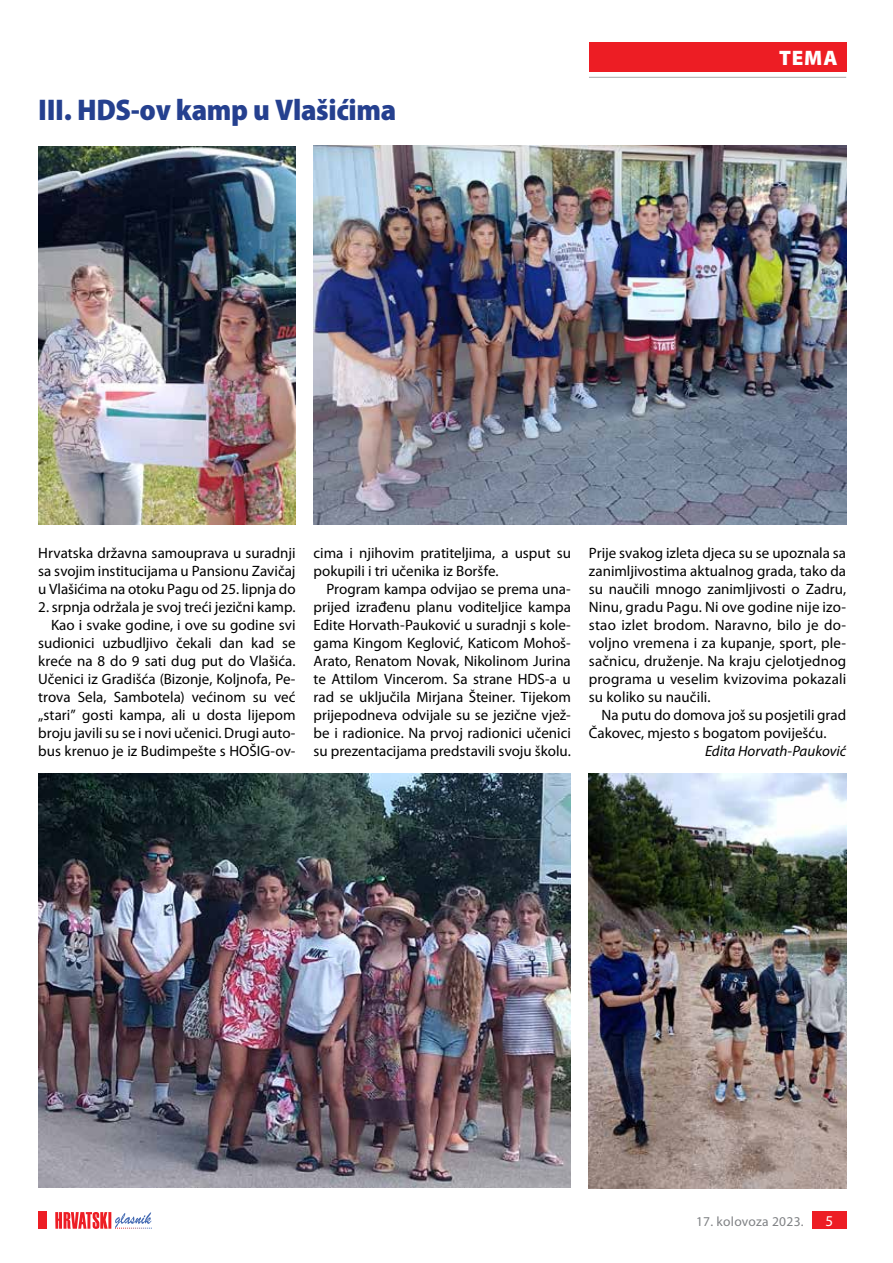
<style>
.page{position:relative;width:893px;height:1263px;background:#fff}
.page>*{position:absolute;margin:0;border:0;box-sizing:border-box;transform-origin:0 0}
.t1{font:900 semi-condensed 30px "Myriad Pro";letter-spacing:-.01em;color:#25408f}
.t2{font:900 21px "Myriad Pro";color:#fff}
.t3{font:15px/18px "Myriad Pro";color:#000;text-align:justify}
.t4{font:italic 15px "Myriad Pro";letter-spacing:-.005em;color:#000}
.t5{font:15px "Myriad Pro";color:#fff}
.t6{font:13.5px "Myriad Pro";letter-spacing:.02em;color:#808285}
</style>
<div class="page">
<div style="left:812px;top:1212px;width:34px;height:17px;background:#ed1d24"></div>
<svg style="left:55px;top:1212px;width:97px;height:17px"></svg>
<div style="left:38px;top:1212px;width:9px;height:17px;background:#ed1d24"></div>
<div style="left:589px;top:43px;width:257px;height:29px;background:#ed1d24"></div>
<hr style="left:589px;top:77px;width:257px;height:1px;background:#a7a9ac">
<img style="left:314px;top:146px;width:532px;height:378px">
<img style="left:38px;top:774px;width:533px;height:413px">
<img style="left:38px;top:147px;width:258px;height:377px">
<img style="left:589px;top:774px;width:257px;height:415px">
<h1 class="t1" style="left:38px;top:93px;width:360px">III. HDS-ov kamp u Vlašićima</h1>
<h2 class="t2" style="left:779px;top:46px;width:60px">TEMA</h2>
<p class="t3" style="left:38px;top:544px;width:259px">Hrvatska državna samouprava u suradnji sa svojim institucijama u Pansionu Zavičaj u Vlašićima na otoku Pagu od 25. lipnja do</p>
<p class="t3" style="left:38px;top:598px;width:259px;text-align:right">2. srpnja održala je svoj treći jezični kamp.<br>Kao i svake godine, i ove su godine svi sudionici uzbudljivo čekali dan kad se kreće na 8 do 9 sati dug put do Vlašića.<br>Učenici iz Gradišća (Bizonje, Koljnofa, Pe&shy;trova Sela, Sambotela) većinom su već „stari” gosti kampa, ali u dosta lijepom broju javili su se i novi učenici. Drugi auto&shy;bus krenuo je iz Budimpešte s HOŠIG-ov-</p>
<p class="t3" style="left:314px;top:544px;width:259px">cima i njihovim pratiteljima, a usput su pokupili i tri učenika iz Boršfe.</p>
<p class="t3" style="left:314px;top:580px;width:259px;text-indent:13px">Program kampa odvijao se prema una&shy;prijed izrađenu planu voditeljice kampa Edite Horvath-Pauković u suradnji s kole&shy;gama Kingom Keglović, Katicom Mohoš-Arato, Renatom Novak, Nikolinom Jurina te Attilom Vincerom. Sa strane HDS-a u rad se uključila Mirjana Šteiner. Tijekom prijepodneva odvijale su se jezične vjež&shy;be i radionice. Na prvoj radionici učenici su prezentacijama predstavili svoju školu.</p>
<p class="t3" style="left:589px;top:544px;width:259px">Prije svakog izleta djeca su se upoznala sa zanimljivostima aktualnog grada, tako da su naučili mnogo zanimljivosti o Zadru, Ninu, gradu Pagu. Ni ove godine nije izo&shy;stao izlet brodom. Naravno, bilo je do&shy;voljno vremena i za kupanje, sport, ple&shy;sačnicu, druženje. Na kraju cjelotjednog programa u veselim kvizovima pokazali su koliko su naučili.</p>
<p class="t3" style="left:589px;top:706px;width:259px;text-indent:13px">Na putu do domova još su posjetili grad<br>Čakovec, mjesto s bogatom poviješću.</p>
<p class="t4" style="left:705px;top:742px;width:143px">Edita Horvath-Pauković</p>
<p class="t6" style="left:696px;top:1213px;width:109px">17. kolovoza 2023.</p>
<p class="t5" style="left:825px;top:1212px;width:9px">5</p>
</div>
